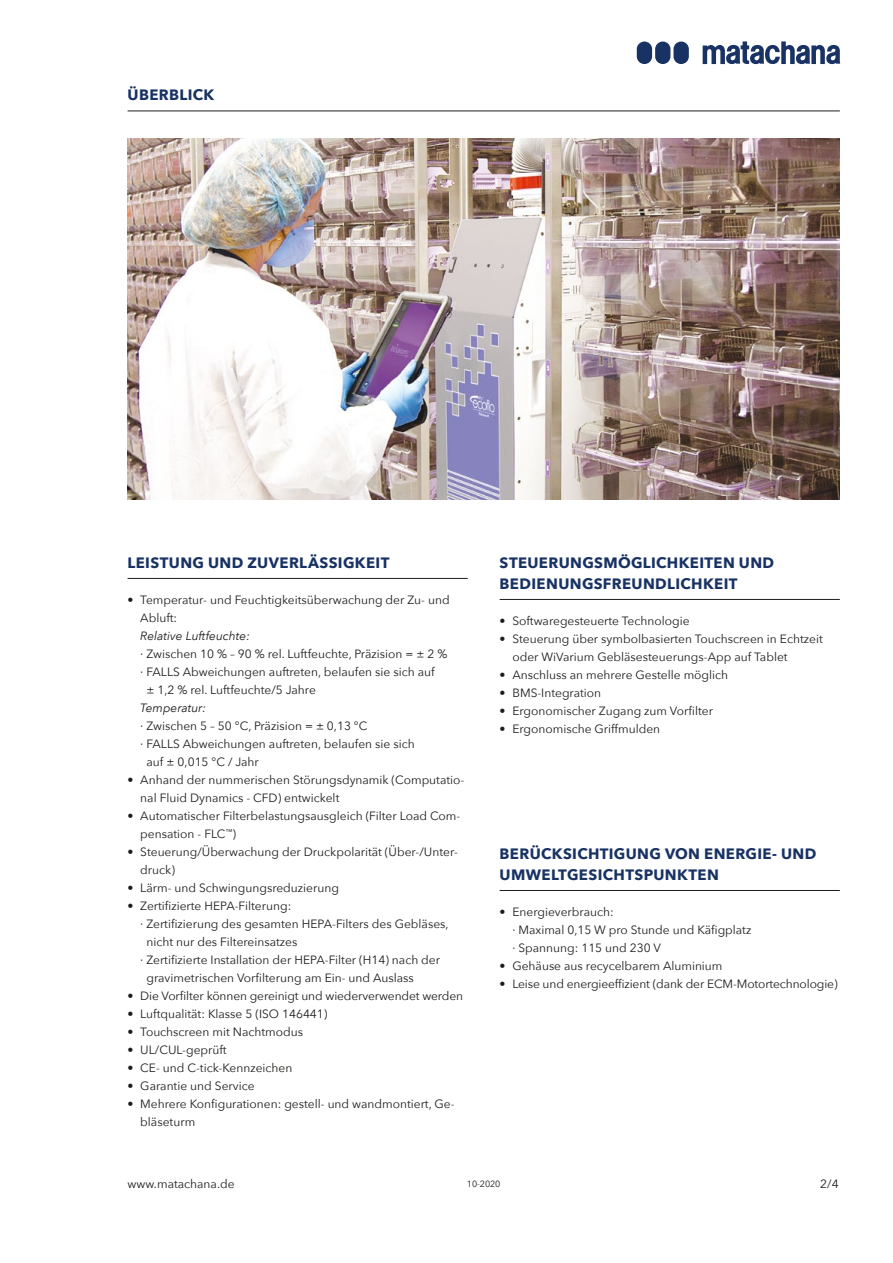
<style>
.page{position:relative;width:893px;height:1263px;background:#fff}
.page>*{position:absolute;margin:0;border:0;box-sizing:border-box;transform-origin:0 0}
.t1{font:700 15px/21px "Avenir Next";letter-spacing:.025em;color:#183264}
.t2{font:12px/18px "Avenir Next";color:#1d1d1b}
.t3{font:italic 12px "Avenir Next";color:#1d1d1b}
.t4{font:9px "Avenir Next";letter-spacing:-.01em;color:#1d1d1b}
.s1{color:#fff}
.s2{font-style:italic}
</style>
<div class="page">
<hr style="left:128px;top:111px;width:712px;height:1px;background:#1d1d1b">
<hr style="left:500px;top:599px;width:340px;height:1px;background:#1d1d1b">
<hr style="left:500px;top:890px;width:340px;height:1px;background:#1d1d1b">
<hr style="left:128px;top:578px;width:340px;height:1px;background:#1d1d1b">
<img style="left:128px;top:138px;width:712px;height:361px">
<div style="left:673px;top:42px;width:16px;height:22px;background:#183264;border-radius:8px"></div>
<div style="left:655px;top:42px;width:15px;height:22px;background:#183264;border-radius:8px"></div>
<div style="left:637px;top:42px;width:15px;height:22px;background:#183264;border-radius:8px"></div>
<svg style="left:703px;top:41px;width:137px;height:23px"></svg>
<p class="t1" style="left:128px;top:84px;width:88px">ÜBERBLICK</p>
<p class="t1" style="left:128px;top:552px;width:263px">LEISTUNG UND ZUVERLÄSSIGKEIT</p>
<p class="t2" style="left:140px;top:590px;width:311px;text-indent:-13px">• Temperatur- und Feuchtigkeitsüberwachung der Zu- und<br>Abluft:</p>
<p class="t3" style="left:140px;top:625px;width:111px">Relative Luftfeuchte:</p>
<p class="t2" style="left:140px;top:644px;width:309px">· Zwischen 10 % – 90 % rel. Luftfeuchte, Präzision = ± 2 % · FALLS Abweichungen auftreten, belaufen sie sich auf<br><span class="s1">·</span> ± 1,2 % rel. Luftfeuchte/5 Jahre<br><span class="s2">Temperatur:</span></p>
<p class="t2" style="left:140px;top:716px;width:276px">· Zwischen 5 – 50 °C, Präzision = ± 0,13 °C<br>· FALLS Abweichungen auftreten, belaufen sie sich <span class="s1">·</span> auf ± 0,015 °C / Jahr</p>
<p class="t2" style="left:140px;top:770px;width:325px;text-indent:-13px">• Anhand der nummerischen Störungsdynamik (Computatio&shy;nal Fluid Dynamics - CFD) entwickelt</p>
<p class="t2" style="left:140px;top:806px;width:322px;text-indent:-13px">• Automatischer Filterbelastungsausgleich (Filter Load Com&shy;pensation - FLC<sup>™</sup>)</p>
<p class="t2" style="left:140px;top:842px;width:319px;text-indent:-13px">• Steuerung/Überwachung der Druckpolarität (Über-/Unter&shy;druck)</p>
<p class="t2" style="left:128px;top:878px;width:213px">• Lärm- und Schwingungsreduzierung</p>
<p class="t2" style="left:140px;top:896px;width:310px;text-indent:-13px">• Zertifizierte HEPA-Filterung:<br>· Zertifizierung des gesamten HEPA-Filters des Gebläses, <span class="s1">·</span> nicht nur des Filtereinsatzes<br>· Zertifizierte Installation der HEPA-Filter (H14) nach der<br><span class="s1">·</span> gravimetrischen Vorfilterung am Ein- und Auslass</p>
<p class="t2" style="left:128px;top:986px;width:337px">• Die Vorfilter können gereinigt und wiederverwendet werden</p>
<p class="t2" style="left:128px;top:1004px;width:201px">• Luftqualität: Klasse 5 (ISO 146441)</p>
<p class="t2" style="left:128px;top:1022px;width:177px">• Touchscreen mit Nachtmodus</p>
<p class="t2" style="left:128px;top:1040px;width:101px">• UL/CUL-geprüft</p>
<p class="t2" style="left:128px;top:1058px;width:166px">• CE- und C-tick-Kennzeichen</p>
<p class="t2" style="left:128px;top:1076px;width:128px">• Garantie und Service</p>
<p class="t2" style="left:140px;top:1094px;width:316px;text-indent:-13px">• Mehrere Konfigurationen: gestell- und wandmontiert, Ge&shy;bläseturm</p>
<p class="t1" style="left:500px;top:552px;width:276px">STEUERUNGSMÖGLICHKEITEN UND<br>BEDIENUNGSFREUNDLICHKEIT</p>
<p class="t2" style="left:500px;top:611px;width:191px">• Softwaregesteuerte Technologie</p>
<p class="t2" style="left:512px;top:629px;width:312px;text-indent:-13px">• Steuerung über symbolbasierten Touchscreen in Echtzeit oder WiVarium Gebläsesteuerungs-App auf Tablet</p>
<p class="t2" style="left:500px;top:665px;width:230px">• Anschluss an mehrere Gestelle möglich</p>
<p class="t2" style="left:500px;top:683px;width:103px">• BMS-Integration</p>
<p class="t2" style="left:500px;top:701px;width:215px">• Ergonomischer Zugang zum Vorfilter</p>
<p class="t2" style="left:500px;top:719px;width:162px">• Ergonomische Griffmulden</p>
<p class="t1" style="left:500px;top:843px;width:318px">BERÜCKSICHTIGUNG VON ENERGIE- UND<br>UMWELTGESICHTSPUNKTEN</p>
<p class="t2" style="left:512px;top:902px;width:240px;text-indent:-13px">• Energieverbrauch:<br>· Maximal 0,15 W pro Stunde und Käfigplatz · Spannung: 115 und 230 V</p>
<p class="t2" style="left:500px;top:956px;width:224px">• Gehäuse aus recycelbarem Aluminium</p>
<p class="t2" style="left:500px;top:974px;width:339px">• Leise und energieeffizient (dank der ECM-Motortechnologie)</p>
<p class="t2" style="left:128px;top:1174px;width:109px">www.matachana.de</p>
<p class="t2" style="left:820px;top:1174px;width:20px">2/4</p>
<p class="t4" style="left:467px;top:1176px;width:35px">10-2020</p>
</div>
